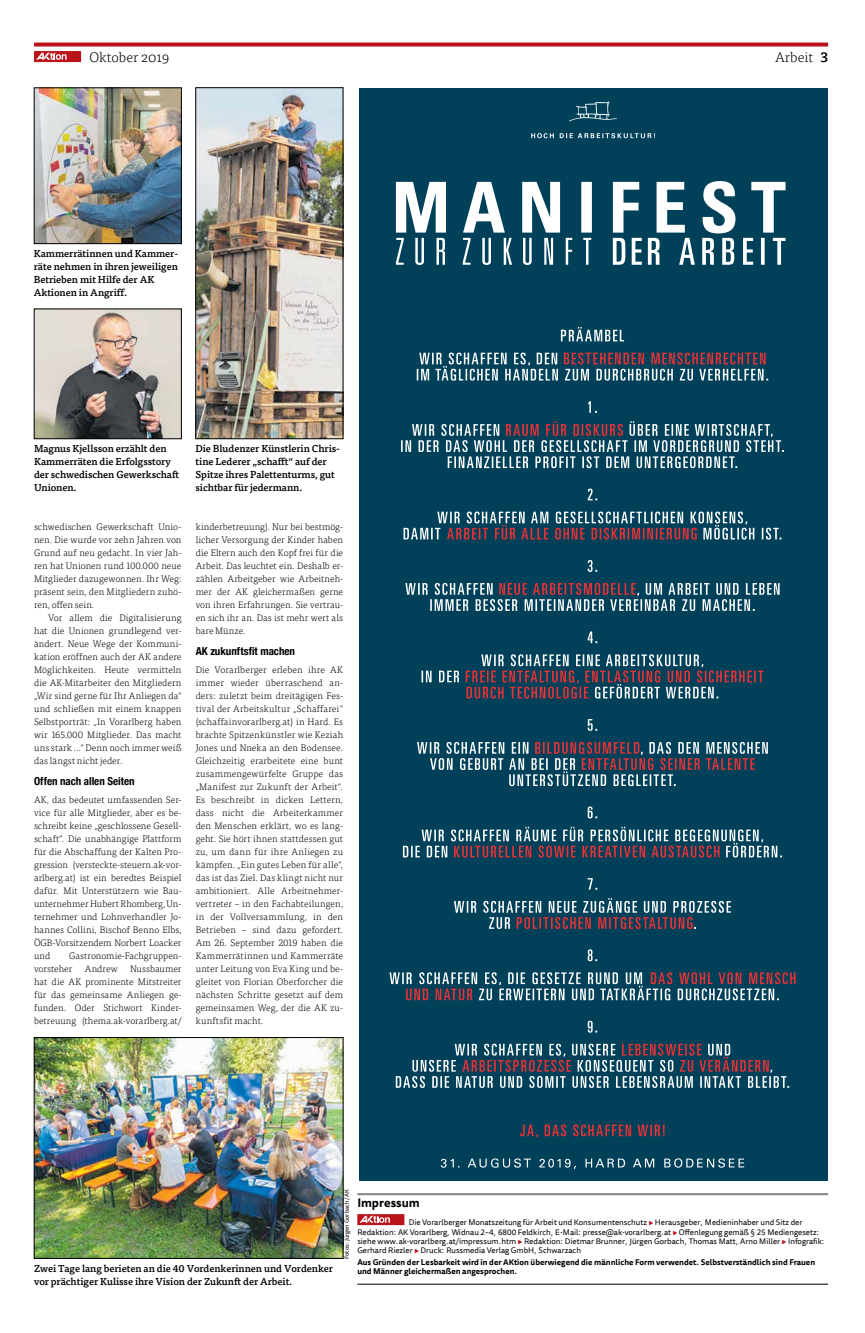
<style>
.page{position:relative;width:865px;height:1333px;background:#fff}
.page>*{position:absolute;margin:0;border:0;box-sizing:border-box;transform-origin:0 0}
.t1{font:300 14px "Tisa Pro";color:#000}
.t2{font:700 12px "Tisa Sans Offc Pro";color:#000}
.t3{font:700 condensed 11px "Helvetica Neue";color:#000}
.t4{font:500 10px/13px "Tisa Pro";letter-spacing:-.01em;color:#000}
.t5{font:300 9.5px/13px "Tisa Pro";letter-spacing:.005em;color:#000;text-align:justify}
.t6{font:8px/9.2px "Tisa Sans Offc Pro";color:#000}
.t7{font:700 8px/9px "Tisa Sans Offc Pro";color:#000}
.t8{font:6px "Tisa Sans Offc Pro";letter-spacing:-.005em;color:#000}
.s1{font-weight:500}
.s2{color:#ba131a}
</style>
<div class="page">
<hr style="left:357px;top:1193px;width:471px;height:2px;background:#808285">
<svg style="left:357px;top:1214px;width:47px;height:10px"></svg>
<svg style="left:359px;top:1215px;width:31px;height:7px"></svg>
<svg style="left:34px;top:43px;width:794px;height:4px;background:#c12e34"></svg>
<div style="left:34px;top:51px;width:47px;height:11px;background:#ba131a"></div>
<svg style="left:36px;top:53px;width:31px;height:7px"></svg>
<hr style="left:357px;top:1283px;width:471px;height:1px;background:#000">
<img style="left:198px;top:90px;width:143px;height:347px">
<div style="left:359px;top:88px;width:468px;height:1092px;background:#004159"></div>
<svg style="left:561px;top:327px;width:63px;height:14px"></svg>
<svg style="left:417px;top:352px;width:351px;height:28px"></svg>
<svg style="left:588px;top:401px;width:9px;height:12px"></svg>
<svg style="left:401px;top:421px;width:383px;height:47px"></svg>
<svg style="left:587px;top:488px;width:10px;height:12px"></svg>
<svg style="left:403px;top:511px;width:378px;height:28px"></svg>
<svg style="left:587px;top:560px;width:10px;height:12px"></svg>
<svg style="left:405px;top:583px;width:374px;height:28px"></svg>
<svg style="left:587px;top:631px;width:10px;height:12px"></svg>
<svg style="left:421px;top:670px;width:38px;height:12px"></svg>
<svg style="left:465px;top:654px;width:298px;height:44px"></svg>
<svg style="left:587px;top:719px;width:10px;height:11px"></svg>
<svg style="left:417px;top:742px;width:351px;height:44px"></svg>
<svg style="left:587px;top:806px;width:10px;height:12px"></svg>
<svg style="left:403px;top:826px;width:379px;height:31px"></svg>
<svg style="left:587px;top:878px;width:10px;height:11px"></svg>
<svg style="left:454px;top:898px;width:277px;height:30px"></svg>
<svg style="left:587px;top:949px;width:10px;height:12px"></svg>
<svg style="left:389px;top:972px;width:406px;height:28px"></svg>
<svg style="left:587px;top:1020px;width:10px;height:12px"></svg>
<svg style="left:396px;top:1043px;width:393px;height:44px"></svg>
<svg style="left:520px;top:1124px;width:144px;height:13px"></svg>
<svg style="left:441px;top:1158px;width:303px;height:10px"></svg>
<svg style="left:396px;top:181px;width:389px;height:84px"></svg>
<svg style="left:531px;top:133px;width:124px;height:5px"></svg>
<svg style="left:569px;top:101px;width:48px;height:20px"></svg>
<img style="left:36px;top:1039px;width:305px;height:217px">
<div style="left:34px;top:1037px;width:309px;height:221px;border:1px solid #000"></div>
<img style="left:36px;top:90px;width:143px;height:152px">
<div style="left:34px;top:88px;width:147px;height:156px;border:1px solid #000"></div>
<img style="left:36px;top:311px;width:143px;height:126px">
<div style="left:34px;top:309px;width:147px;height:130px;border:1px solid #000"></div>
<h1 class="t1" style="left:89px;top:47px;width:81px">Oktober 2019</h1>
<h1 class="t1" style="left:775px;top:47px;width:55px">Arbeit <span class="s1">3</span></h1>
<p class="t4" style="left:34px;top:246px;width:146px">Kammerrätinnen und Kammer&shy;räte nehmen in ihren jeweiligen<br>Betrieben mit Hilfe der AK<br>Aktionen in Angriff.</p>
<p class="t4" style="left:34px;top:441px;width:147px">Magnus Kjellsson erzählt den<br>Kammerräten die Erfolgsstory der schwedischen Gewerkschaft<br>Unionen.</p>
<p class="t5" style="left:34px;top:520px;width:149px">schwedischen Gewerkschaft Unio&shy;nen. Die wurde vor zehn Jahren von Grund auf neu gedacht. In vier Jah&shy;ren hat Unionen rund 100.000 neue Mitglieder dazugewonnen. Ihr Weg: präsent sein, den Mitgliedern zuhö&shy;ren, offen sein.</p>
<p class="t5" style="left:34px;top:611px;width:149px;text-indent:14px">Vor allem die Digitalisierung hat die Unionen grundlegend ver&shy;ändert. Neue Wege der Kommuni&shy;kation eröffnen auch der AK andere Möglichkeiten. Heute vermitteln die AK-Mitarbeiter den Mitgliedern „Wir sind gerne für Ihr Anliegen da“ und schließen mit einem knappen Selbstporträt: „In Vorarlberg haben wir 165.000 Mitglieder. Das macht uns stark …“ Denn noch immer weiß das längst nicht jeder.</p>
<p class="t3" style="left:34px;top:771px;width:102px">Offen nach allen Seiten</p>
<p class="t5" style="left:34px;top:793px;width:149px">AK, das bedeutet umfassenden Ser&shy;vice für alle Mitglieder, aber es be&shy;schreibt keine „geschlossene Gesell&shy;schaft“. Die unabhängige Plattform für die Abschaffung der Kalten Pro&shy;gression (versteckte-steuern.ak-vor&shy;arlberg.at) ist ein beredtes Beispiel dafür. Mit Unterstützern wie Bau&shy;unternehmer Hubert Rhomberg, Un&shy;ternehmer und Lohnverhandler Jo&shy;hannes Collini, Bischof Benno Elbs, ÖGB-Vorsitzendem Norbert Loacker und</p>
<p class="t5" style="left:34px;top:949px;width:149px;text-indent:35px">Gastronomie-Fachgruppen&shy;vorsteher</p>
<p class="t5" style="left:34px;top:962px;width:149px;text-indent:96px">Nussbaumer hat die AK prominente Mitstreiter für das gemeinsame Anliegen ge&shy;funden. Oder Stichwort Kinder&shy;betreuung (thema.ak-vorarlberg.at/</p>
<p class="t5" style="left:85px;top:962px;width:34px">Andrew</p>
<p class="t4" style="left:196px;top:441px;width:146px">Die Bludenzer Künstlerin Chris&shy;tine Lederer „schafft“ auf der<br>Spitze ihres Palettenturms, gut sichtbar für jedermann.</p>
<p class="t5" style="left:196px;top:520px;width:149px">kinderbetreuung). Nur bei bestmög&shy;licher Versorgung der Kinder haben die Eltern auch den Kopf frei für die Arbeit. Das leuchtet ein. Deshalb er&shy;zählen Arbeitgeber wie Arbeitneh&shy;mer der AK gleichermaßen gerne von ihren Erfahrungen. Sie vertrau&shy;en sich ihr an. Das ist mehr wert als bare Münze.</p>
<p class="t3" style="left:196px;top:641px;width:101px">AK zukunftsfit machen</p>
<p class="t5" style="left:196px;top:663px;width:149px">Die Vorarlberger erleben ihre AK immer wieder überraschend an&shy;ders: zuletzt beim dreitägigen Fes&shy;tival der Arbeitskultur „Schaffarei“ (schaffainvorarlberg.at) in Hard. Es brachte Spitzenkünstler wie Keziah Jones und Nneka an den Bodensee.<br>Gleichzeitig erarbeitete eine bunt zusammengewürfelte Gruppe das „Manifest zur Zukunft der Arbeit“.<br>Es beschreibt in dicken Lettern, dass nicht die Arbeiterkammer den Menschen erklärt, wo es lang&shy;geht. Sie hört ihnen stattdessen gut zu, um dann für ihre Anliegen zu kämpfen. „Ein gutes Leben für alle“, das ist das Ziel. Das klingt nicht nur ambitioniert. Alle Arbeitnehmer&shy;vertreter – in den Fachabteilungen, in der Vollversammlung, in den Betrieben – sind dazu gefordert.<br>Am 26. September 2019 haben die Kammerrätinnen und Kammerräte unter Leitung von Eva King und be&shy;gleitet von Florian Oberforcher die nächsten Schritte gesetzt auf dem gemeinsamen Weg, der die AK zu&shy;kunftsfit macht.</p>
<p class="t4" style="left:34px;top:1260px;width:300px">Zwei Tage lang berieten an die 40 Vordenkerinnen und Vordenker vor prächtiger Kulisse ihre Vision der Zukunft der Arbeit.</p>
<p class="t8" style="left:343px;top:1258px;width:71px;rotate:-90deg">Fotos: Jürgen Gorbach/AK</p>
<p class="t2" style="left:357px;top:1193px;width:64px">Impressum</p>
<p class="t6" style="left:357px;top:1217px;width:469px;text-indent:52px">Die Vorarlberger Monatszeitung für Arbeit und Konsumentenschutz <span class="s2">▸</span> Herausgeber, Medieninhaber und Sitz der Redaktion: AK Vorarlberg, Widnau 2–4, 6800 Feldkirch, E-Mail: presse@ak-vorarlberg.at <span class="s2">▸</span> Offenlegung gemäß § 25 Mediengesetz: siehe www.ak-vorarlberg.at/impressum.htm <span class="s2">▸</span> Redaktion: Dietmar Brunner, Jürgen Gorbach, Thomas Matt, Arno Miller <span class="s2">▸</span> Infografik:<br>Gerhard Riezler <span class="s2">▸</span> Druck: Russmedia Verlag GmbH, Schwarzach</p>
<p class="t7" style="left:357px;top:1257px;width:459px">Aus Gründen der Lesbarkeit wird in der AKtion überwiegend die männliche Form verwendet. Selbstverständlich sind Frauen und Männer gleichermaßen angesprochen.</p>
</div>
